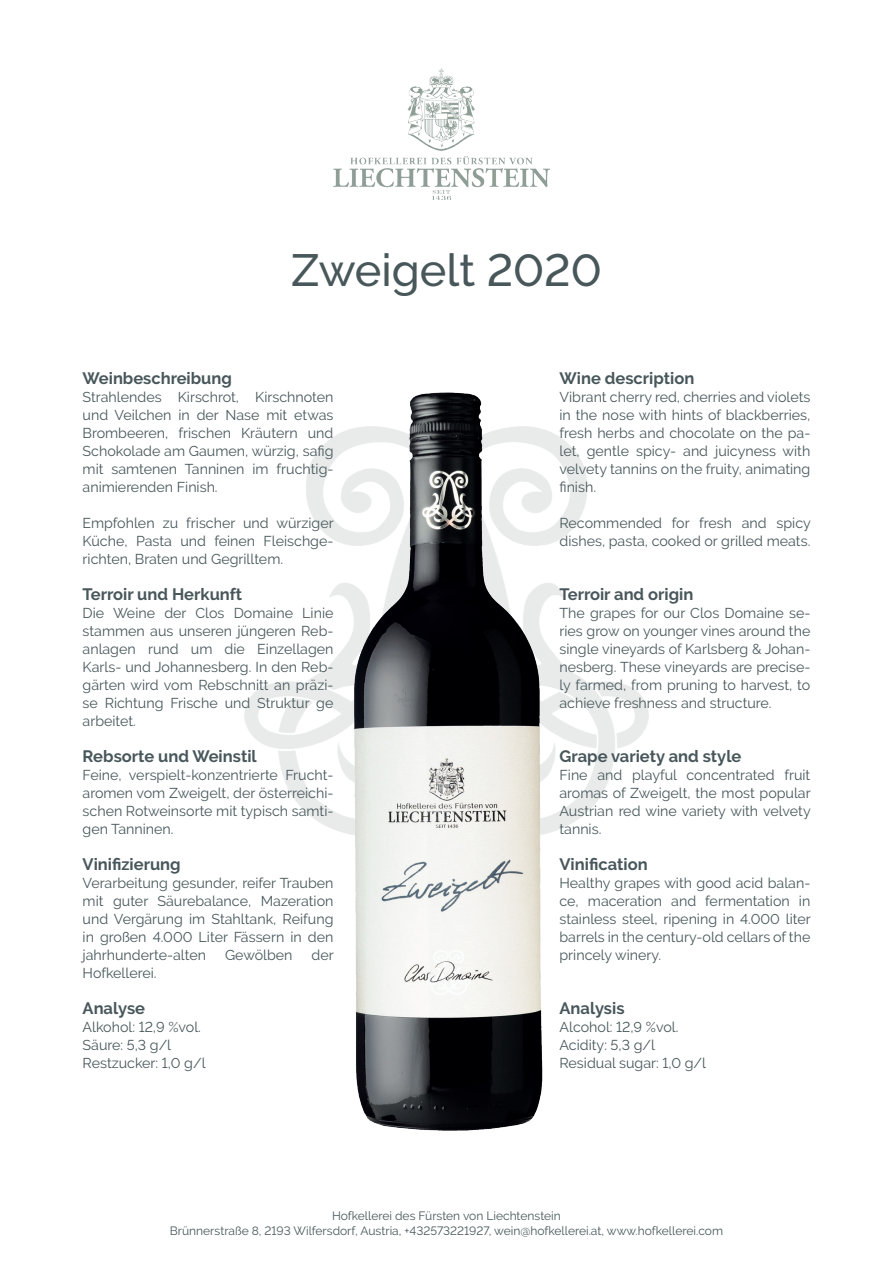
<style>
.page{position:relative;width:893px;height:1263px;background:#fff}
.page>*{position:absolute;margin:0;border:0;box-sizing:border-box;transform-origin:0 0}
.t1{font:500 45px "Raleway";color:#48575a}
.t2{font:700 16.5px "Raleway";color:#48575b}
.t3{font:14.25px/18px "Raleway";color:#48575b;text-align:justify}
.t4{font:12px/14.4px "Raleway";color:#48575b;text-align:center}
</style>
<div class="page">
<img style="left:244px;top:434px;width:404px;height:397px">
<img style="left:333px;top:68px;width:216px;height:131px">
<img style="left:339px;top:392px;width:215px;height:739px">
<h1 class="t1" style="left:291px;top:244px;width:312px">Zweigelt 2020</h1>
<p class="t2" style="left:83px;top:369px;width:151px">Weinbeschreibung</p>
<p class="t3" style="left:83px;top:388px;width:252px">Strahlendes Kirschrot, Kirschnoten und Veilchen in der Nase mit etwas Brombeeren, frischen Kräutern und Schokolade am Gaumen, würzig, safig mit samtenen Tanninen im fruchtig&shy;animierenden Finish.</p>
<p class="t3" style="left:83px;top:514px;width:253px">Empfohlen zu frischer und würziger Küche, Pasta und feinen Fleischge&shy;richten, Braten und Gegrilltem.</p>
<p class="t2" style="left:83px;top:585px;width:161px">Terroir und Herkunft</p>
<p class="t3" style="left:83px;top:604px;width:252px">Die Weine der Clos Domaine Linie stammen aus unseren jüngeren Reb&shy;anlagen rund um die Einzellagen Karls- und Johannesberg. In den Reb&shy;gärten wird vom Rebschnitt an präzi&shy;se Richtung Frische und Struktur ge arbeitet.</p>
<p class="t2" style="left:83px;top:747px;width:176px">Rebsorte und Weinstil</p>
<p class="t3" style="left:83px;top:766px;width:252px">Feine, verspielt-konzentrierte Frucht&shy;aromen vom Zweigelt, der österreichi&shy;schen Rotweinsorte mit typisch samti&shy;gen Tanninen.</p>
<p class="t2" style="left:83px;top:855px;width:100px">Vinifizierung</p>
<p class="t3" style="left:83px;top:874px;width:252px">Verarbeitung gesunder, reifer Trauben mit guter Säurebalance, Mazeration und Vergärung im Stahltank, Reifung in großen 4.000 Liter Fässern in den jahrhunderte-alten</p>
<p class="t3" style="left:225px;top:946px;width:69px">Gewölben</p>
<p class="t3" style="left:312px;top:946px;width:24px">der</p>
<p class="t3" style="left:83px;top:964px;width:75px">Hofkellerei.</p>
<p class="t2" style="left:83px;top:999px;width:64px">Analyse</p>
<p class="t3" style="left:83px;top:1018px;width:124px;text-align:left">Alkohol: 12,9 %vol.<br>Säure: 5,3 g/l<br>Restzucker: 1,0 g/l</p>
<p class="t2" style="left:559px;top:369px;width:136px">Wine description</p>
<p class="t3" style="left:559px;top:388px;width:252px">Vibrant cherry red, cherries and violets in the nose with hints of blackberries, fresh herbs and chocolate on the pa&shy;let, gentle spicy- and juicyness with velvety tannins on the fruity, animating finish.</p>
<p class="t3" style="left:559px;top:514px;width:253px">Recommended for fresh and spicy dishes, pasta, cooked or grilled meats.</p>
<p class="t2" style="left:559px;top:585px;width:135px">Terroir and origin</p>
<p class="t3" style="left:559px;top:604px;width:252px">The grapes for our Clos Domaine se&shy;ries grow on younger vines around the single vineyards of Karlsberg &amp; Johan&shy;nesberg. These vineyards are precise&shy;ly farmed, from pruning to harvest, to achieve freshness and structure.</p>
<p class="t2" style="left:559px;top:747px;width:183px">Grape variety and style</p>
<p class="t3" style="left:559px;top:766px;width:253px">Fine and playful concentrated fruit aromas of Zweigelt, the most popular Austrian red wine variety with velvety tannis.</p>
<p class="t2" style="left:559px;top:855px;width:90px">Vinification</p>
<p class="t3" style="left:559px;top:874px;width:253px">Healthy grapes with good acid balan&shy;ce, maceration and fermentation in stainless steel, ripening in 4.000 liter barrels in the century-old cellars of the princely winery.</p>
<p class="t2" style="left:559px;top:999px;width:67px">Analysis</p>
<p class="t3" style="left:559px;top:1018px;width:148px;text-align:left">Alcohol: 12,9 %vol.<br>Acidity: 5,3 g/l<br>Residual sugar: 1,0 g/l</p>
<p class="t4" style="left:170px;top:1209px;width:555px">Hofkellerei des Fürsten von Liechtenstein<br>Brünnerstraße 8, 2193 Wilfersdorf, Austria, +432573221927, wein@hofkellerei.at, www.hofkellerei.com</p>
</div>
